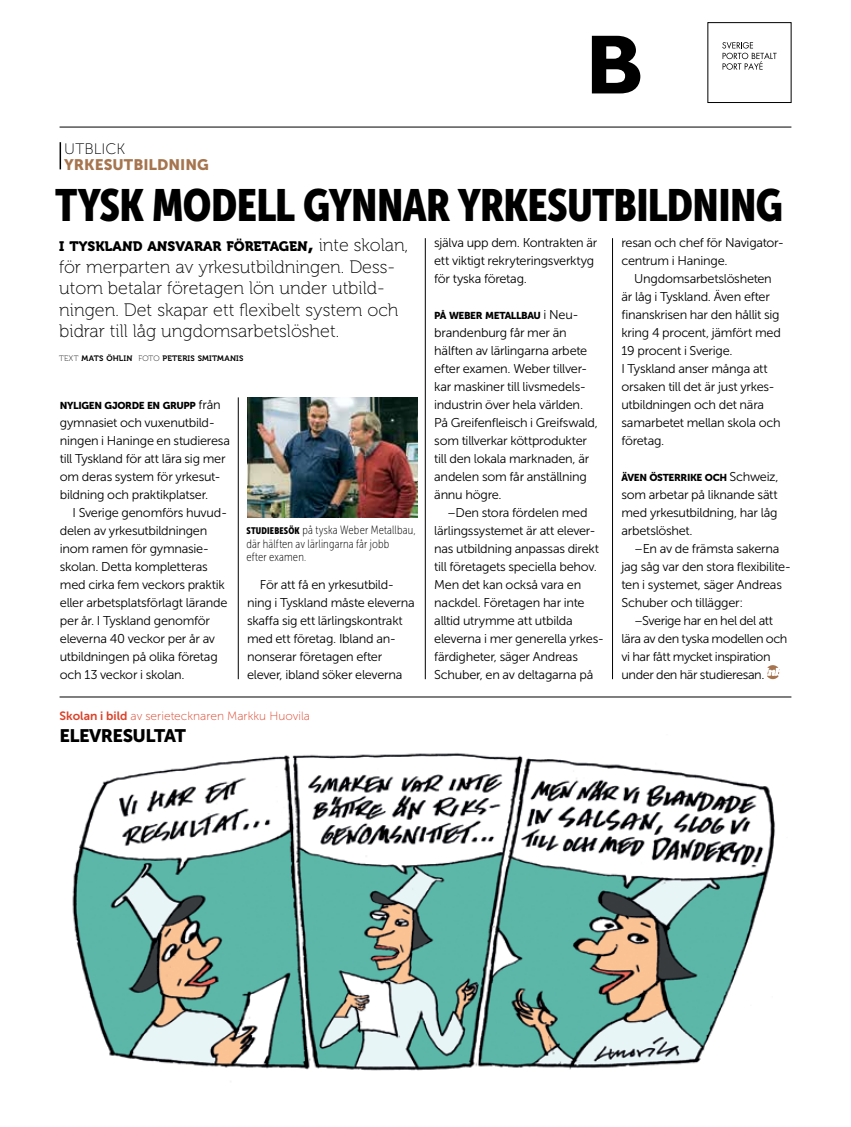
<style>
.page{position:relative;width:851px;height:1127px;background:#fff}
.page>*{position:absolute;margin:0;border:0;box-sizing:border-box;transform-origin:0 0}
.t1{font:44.85px "Museo Sans Cond 900";letter-spacing:-.015em;color:#000}
.t2{font:18px/21.6px "Museo 100";color:#000}
.t3{font:18px "Museo Sans 900";letter-spacing:-.03em;color:#000}
.t4{font:15.15px "Museo Sans 900";color:#a6754f}
.t5{font:15.15px "Museo Sans 100";letter-spacing:.005em;color:#000}
.t6{font:13.65px "Museo 900";color:#000}
.t7{font:12.75px/18px "Museo Sans 300";letter-spacing:-.02em;color:#000}
.t8{font:12px/13.5px "Museo Sans Cond 100";letter-spacing:.015em;color:#000}
.t9{font:12px "Museo Sans 100";letter-spacing:.005em;color:#dc4128}
.t10{font:10.05px "Museo Sans 900";letter-spacing:-.035em;color:#000}
.t11{font:7.8px "Museo 700";letter-spacing:.02em;color:#000}
.s1{font-size:19.5px}
.s2{font-family:"Museo 100";font-size:18px}
.s3{font-family:"Museo 100"}
.s4{font-family:"Museo Sans 300";font-size:12.75px}
.s5{font-family:"Museo Sans Cond 900";font-size:9.45px}
.s6{font-family:"Museo Sans 700"}
</style>
<div class="page">
<img style="left:72px;top:753px;width:703px;height:318px">
<svg style="left:60px;top:142px;width:1px;height:27px"></svg>
<svg style="left:767px;top:665px;width:12px;height:14px"></svg>
<hr style="left:60px;top:697px;width:731px;height:1px;background:#000">
<hr style="left:60px;top:127px;width:731px;height:1px;background:#000">
<hr style="left:425px;top:238px;width:1px;height:441px;background:#000">
<hr style="left:612px;top:238px;width:1px;height:441px;background:#000">
<hr style="left:238px;top:397px;width:1px;height:282px;background:#000">
<div style="left:707px;top:22px;width:84px;height:81px;border:1px solid #000"></div>
<svg style="left:722px;top:42px;width:54px;height:28px"></svg>
<svg style="left:591px;top:36px;width:49px;height:57px"></svg>
<img style="left:247px;top:397px;width:170px;height:120px">
<p class="t5" style="left:64px;top:141px;width:63px">UTBLICK</p>
<p class="t4" style="left:64px;top:156px;width:146px">YRKESUTBILDNING</p>
<h1 class="t1" style="left:55px;top:180px;width:729px">TYSK MODELL GYNNAR YRKESUTBILDNING</h1>
<p class="t6" style="left:59px;top:238px;width:350px">I TYSKLAND ANSVARAR FÖRETAGEN<span class="s1">,</span> <span class="s2">inte skolan,</span></p>
<h2 class="t2" style="left:59px;top:256px;width:340px">för merparten av yrkesutbildningen. Dess&shy;utom betalar företagen lön under utbild&shy;ningen. Det skapar ett flexibelt system och bidrar till låg ungdomsarbetslöshet.</h2>
<p class="t11" style="left:59px;top:354px;width:185px"><span class="s3">TEXT</span> MATS ÖHLIN <span class="s3">FOTO</span> PETERIS SMITMANIS</p>
<p class="t10" style="left:60px;top:400px;width:162px">NYLIGEN GJORDE EN GRUPP <span class="s4">från</span></p>
<p class="t7" style="left:60px;top:414px;width:172px">gymnasiet och vuxenutbild&shy;ningen i Haninge en studieresa till Tyskland för att lära sig mer om deras system för yrkesut&shy;bildning och praktikplatser.</p>
<p class="t7" style="left:60px;top:504px;width:169px;text-indent:13px">I Sverige genomförs huvud&shy;delen av yrkesutbildningen inom ramen för gymnasie&shy;skolan. Detta kompletteras med cirka fem veckors praktik eller arbetsplatsförlagt lärande per år. I Tyskland genomför eleverna 40 veckor per år av utbildningen på olika företag och 13 veckor i skolan.</p>
<p class="t8" style="left:246px;top:524px;width:171px"><span class="s5">STUDIEBESÖK</span> på tyska Weber Metallbau, där hälften av lärlingarna får jobb<br>efter examen.</p>
<p class="t7" style="left:247px;top:576px;width:169px;text-indent:13px">För att få en yrkesutbild&shy;ning i Tyskland måste eleverna skaffa sig ett lärlingskontrakt med ett företag. Ibland an&shy;nonserar företagen efter elever, ibland söker eleverna</p>
<p class="t9" style="left:60px;top:710px;width:252px"><span class="s6">Skolan i bild</span> av serietecknaren Markku Huovila</p>
<h2 class="t3" style="left:60px;top:725px;width:128px">ELEVRESULTAT</h2>
<p class="t7" style="left:434px;top:234px;width:164px">själva upp dem. Kontrakten är ett viktigt rekryteringsverktyg för tyska företag.</p>
<p class="t10" style="left:434px;top:310px;width:143px">PÅ WEBER METALLBAU <span class="s4">i Neu-</span></p>
<p class="t7" style="left:434px;top:324px;width:165px">brandenburg får mer än hälften av lärlingarna arbete efter examen. Weber tillver&shy;kar maskiner till livsmedels&shy;industrin över hela världen.<br>På Greifenfleisch i Greifswald, som tillverkar köttprodukter till den lokala marknaden, är andelen som får anställning ännu högre.</p>
<p class="t7" style="left:434px;top:504px;width:168px;text-indent:13px">– Den stora fördelen med lärlingssystemet är att elever&shy;nas utbildning anpassas direkt till företagets speciella behov.<br>Men det kan också vara en nackdel. Företagen har inte alltid utrymme att utbilda eleverna i mer generella yrkes&shy;färdigheter, säger Andreas<br>Schuber, en av deltagarna på</p>
<p class="t7" style="left:621px;top:234px;width:164px">resan och chef för Navigator&shy;centrum i Haninge.</p>
<p class="t7" style="left:621px;top:270px;width:161px;text-indent:13px">Ungdomsarbetslösheten är låg i Tyskland. Även efter finanskrisen har den hållit sig kring 4 procent, jämfört med<br>19 procent i Sverige.<br>I Tyskland anser många att orsaken till det är just yrkes&shy;utbildningen och det nära samarbetet mellan skola och företag.</p>
<p class="t10" style="left:621px;top:472px;width:159px">ÄVEN ÖSTERRIKE OCH <span class="s4">Schweiz,</span></p>
<p class="t7" style="left:621px;top:486px;width:158px;text-align:justify">som arbetar på liknande sätt med yrkesutbildning, har låg arbetslöshet.</p>
<p class="t7" style="left:621px;top:540px;width:171px;text-indent:13px">– En av de främsta sakerna jag såg var den stora flexibilite&shy;ten i systemet, säger Andreas<br>Schuber och tillägger:</p>
<p class="t7" style="left:621px;top:612px;width:167px;text-indent:13px">– Sverige har en hel del att lära av den tyska modellen och vi har fått mycket inspiration under den här studieresan.</p>
</div>
